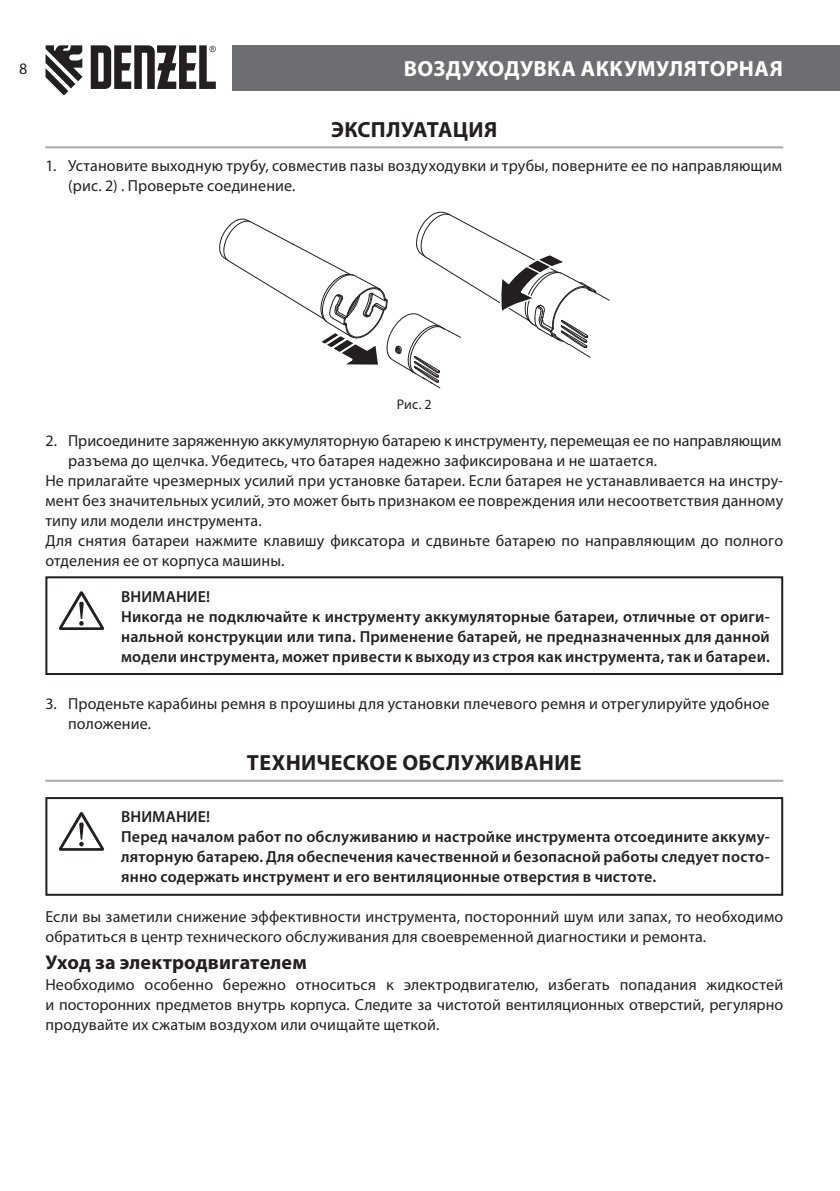
<style>
.page{position:relative;width:840px;height:1191px;background:#fff}
.page>*{position:absolute;margin:0;border:0;box-sizing:border-box;transform-origin:0 0}
.t1{font:700 22px "Myriad Pro";letter-spacing:.02em;color:#231f20}
.t2{font:700 22px "Myriad Pro";letter-spacing:.015em;color:#fff}
.t3{font:700 20px "Myriad Pro";letter-spacing:.01em;color:#231f20}
.t4{font:16px/20px "Myriad Pro";letter-spacing:.01em;color:#231f20}
.t5{font:600 16px/20px "Myriad Pro";letter-spacing:.01em;color:#231f20}
.t6{font:14px "Myriad Pro";color:#231f20}
</style>
<div class="page">
<div style="left:232px;top:45px;width:607px;height:46px;background:#6d6e71"></div>
<svg style="left:45px;top:45px;width:37px;height:50px"></svg>
<svg style="left:91px;top:45px;width:125px;height:44px"></svg>
<hr style="left:45px;top:146px;width:737px;height:2px;background:#a7a9ac">
<hr style="left:45px;top:779px;width:737px;height:2px;background:#a7a9ac">
<svg style="left:219px;top:211px;width:391px;height:178px"></svg>
<svg style="left:59px;top:591px;width:45px;height:39px"></svg>
<div style="left:45px;top:576px;width:737px;height:99px;border:2px solid #231f20"></div>
<svg style="left:59px;top:812px;width:45px;height:38px"></svg>
<div style="left:45px;top:797px;width:737px;height:98px;border:2px solid #231f20"></div>
<p class="t4" style="left:19px;top:61px;width:10px">8</p>
<h1 class="t2" style="left:403px;top:61px;width:380px">ВОЗДУХОДУВКА АККУМУЛЯТОРНАЯ</h1>
<h1 class="t1" style="left:331px;top:119px;width:168px">ЭКСПЛУАТАЦИЯ</h1>
<p class="t4" style="left:68px;top:157px;width:715px;text-indent:-23px">1. Установите выходную трубу, совместив пазы воздуходувки и трубы, поверните ее по направляющим (рис. 2) . Проверьте соединение.</p>
<p class="t6" style="left:396px;top:397px;width:36px">Рис. 2</p>
<p class="t4" style="left:45px;top:432px;width:737px">2. Присоедините заряженную аккумуляторную батарею к инструменту, перемещая ее по направляющим</p>
<p class="t4" style="left:68px;top:452px;width:590px">разъема до щелчка. Убедитесь, что батарея надежно зафиксирована и не шатается.</p>
<p class="t4" style="left:45px;top:472px;width:739px">Не прилагайте чрезмерных усилий при установке батареи. Если батарея не устанавливается на инстру-</p>
<p class="t4" style="left:45px;top:492px;width:738px">мент без значительных усилий, это может быть признаком ее повреждения или несоответствия данному</p>
<p class="t4" style="left:45px;top:512px;width:218px">типу или модели инструмента.</p>
<p class="t4" style="left:45px;top:532px;width:738px">Для снятия батареи нажмите клавишу фиксатора и сдвиньте батарею по направляющим до полного</p>
<p class="t4" style="left:45px;top:552px;width:240px">отделения ее от корпуса машины.</p>
<p class="t5" style="left:121px;top:588px;width:649px">ВНИМАНИЕ!<br>Никогда не подключайте к инструменту аккумуляторные батареи, отличные от ориги&shy;нальной конструкции или типа. Применение батарей, не предназначенных для данной модели инструмента, может привести к выходу из строя как инструмента, так и батареи.</p>
<p class="t4" style="left:68px;top:694px;width:702px;text-indent:-23px">3. Проденьте карабины ремня в проушины для установки плечевого ремня и отрегулируйте удобное положение.</p>
<h1 class="t1" style="left:247px;top:752px;width:336px">ТЕХНИЧЕСКОЕ ОБСЛУЖИВАНИЕ</h1>
<p class="t5" style="left:121px;top:808px;width:649px">ВНИМАНИЕ!<br>Перед началом работ по обслуживанию и настройке инструмента отсоедините аккуму&shy;ляторную батарею. Для обеспечения качественной и безопасной работы следует посто&shy;янно содержать инструмент и его вентиляционные отверстия в чистоте.</p>
<p class="t4" style="left:45px;top:907px;width:739px">Если вы заметили снижение эффективности инструмента, посторонний шум или запах, то необходимо обратиться в центр технического обслуживания для своевременной диагностики и ремонта.</p>
<p class="t3" style="left:45px;top:953px;width:263px">Уход за электродвигателем</p>
<p class="t4" style="left:45px;top:974px;width:739px;text-align:justify">Необходимо особенно бережно относиться к электродвигателю, избегать попадания жидкостей и посторонних предметов внутрь корпуса. Следите за чистотой вентиляционных отверстий, регулярно продувайте их сжатым воздухом или очищайте щеткой.</p>
</div>
